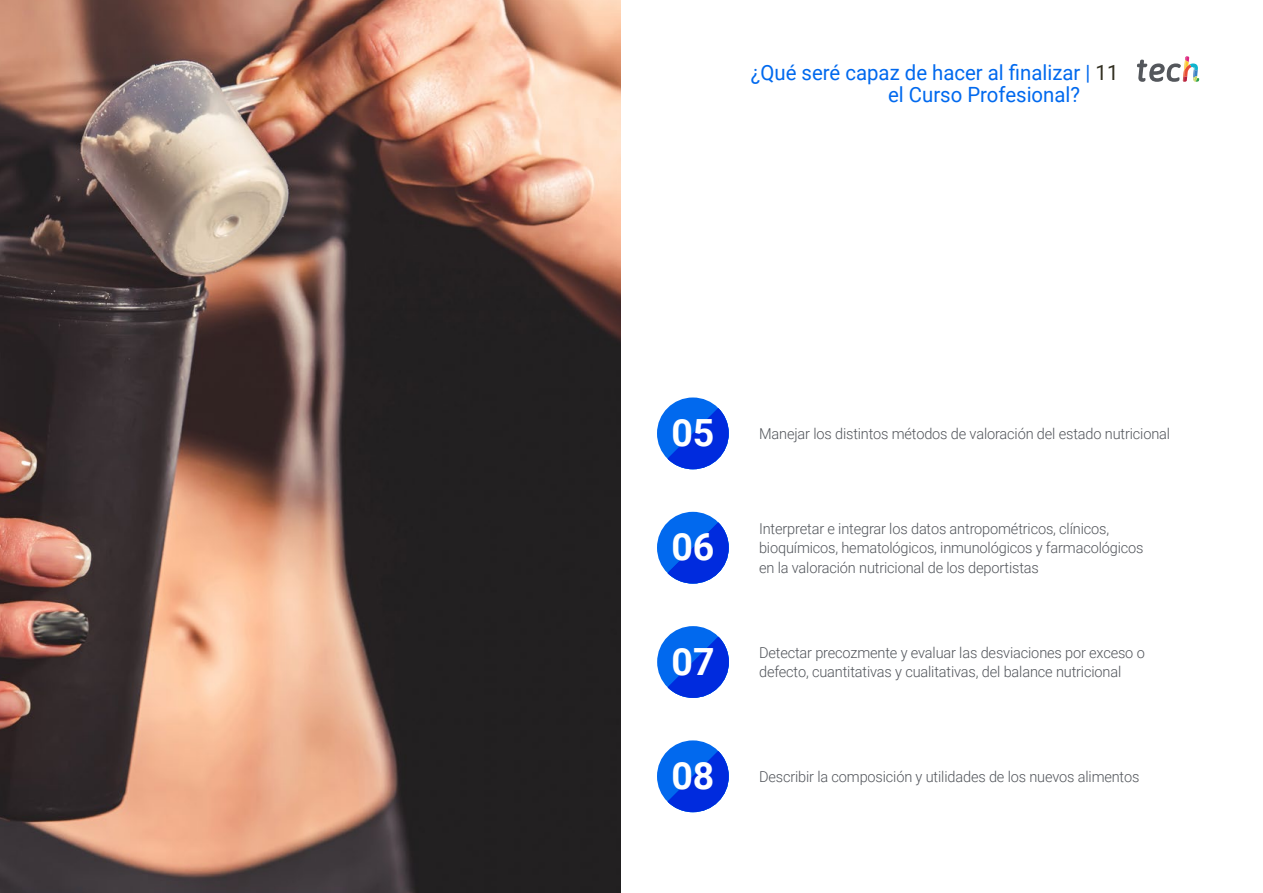
<style>
.page{position:relative;width:1263px;height:893px;background:#fff}
.page>*{position:absolute;margin:0;border:0;box-sizing:border-box;transform-origin:0 0}
.t1{font:700 37.5px "Roboto";color:#fff}
.t2{font:21px/22.5px "Roboto";color:#0169ee}
.t3{font:300 15px/19.5px "Roboto";letter-spacing:-.01em;color:#52555b}
.s1{color:#312e20}
</style>
<div class="page">
<img style="left:0;top:0;width:621px;height:893px">
<svg style="left:1137px;top:56px;width:62px;height:26px"></svg>
<div style="left:657px;top:512px;width:72px;height:72px;background:#0169ee;border-radius:50%"></div>
<svg style="left:667px;top:522px;width:62px;height:62px"></svg>
<div style="left:657px;top:740px;width:72px;height:72px;background:#0169ee;border-radius:50%"></div>
<svg style="left:667px;top:751px;width:62px;height:61px"></svg>
<div style="left:657px;top:626px;width:72px;height:72px;background:#0169ee;border-radius:50%"></div>
<svg style="left:668px;top:637px;width:61px;height:61px"></svg>
<div style="left:657px;top:397px;width:72px;height:72px;background:#0169ee;border-radius:50%"></div>
<svg style="left:667px;top:408px;width:62px;height:61px"></svg>
<h2 class="t2" style="left:888px;top:60px;width:232px;text-indent:-137px">¿Qué seré capaz de hacer al finalizar | <span class="s1">11 </span>el Curso Profesional?</h2>
<h1 class="t1" style="left:671px;top:407px;width:45px">05</h1>
<p class="t3" style="left:759px;top:423px;width:413px">Manejar los distintos métodos de valoración del estado nutricional</p>
<h1 class="t1" style="left:671px;top:521px;width:45px">06</h1>
<p class="t3" style="left:759px;top:518px;width:386px">Interpretar e integrar los datos antropométricos, clínicos, bioquímicos, hematológicos, inmunológicos y farmacológicos en la valoración nutricional de los deportistas</p>
<h1 class="t1" style="left:671px;top:635px;width:45px">07</h1>
<p class="t3" style="left:759px;top:642px;width:387px">Detectar precozmente y evaluar las desviaciones por exceso o defecto, cuantitativas y cualitativas, del balance nutricional</p>
<h1 class="t1" style="left:671px;top:749px;width:45px">08</h1>
<p class="t3" style="left:759px;top:766px;width:382px">Describir la composición y utilidades de los nuevos alimentos</p>
</div>
